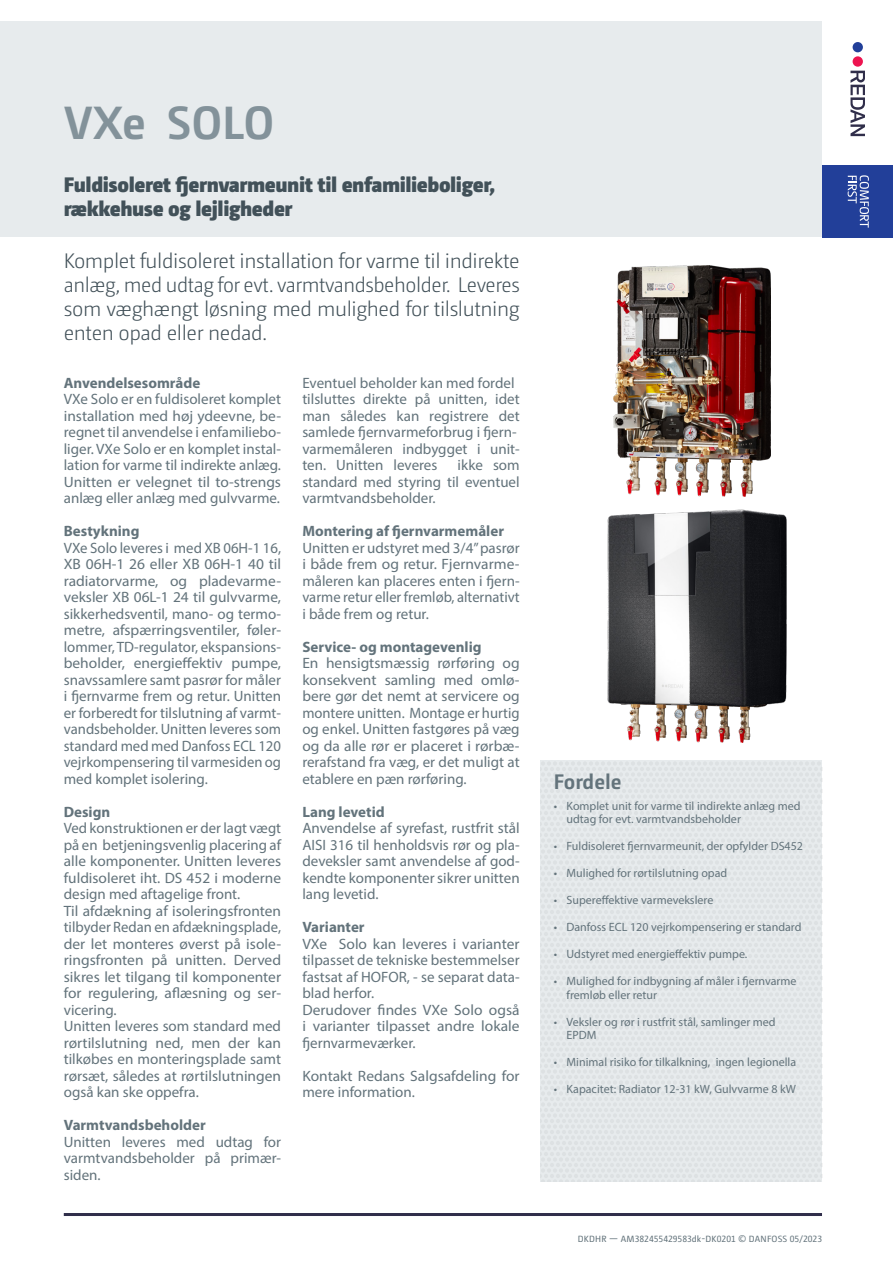
<style>
.page{position:relative;width:893px;height:1263px;background:#fff}
.page>*{position:absolute;margin:0;border:0;box-sizing:border-box;transform-origin:0 0}
.Forside_overskrift_b{font:700 46.5px "Camingo Dos Pro";color:#83929a}
.Forside_rubrik_light{font:300 21px/24px "Camingo Dos Pro";letter-spacing:-.02em;color:#425159;text-align:justify}
.Forside_rubrik_bold{font:900 21px/24px "Camingo Dos Pro";letter-spacing:-.02em;color:#425159}
.Sidehoved___mellem_r{font:700 21px "Camingo Dos Pro";color:#63737b}
.Brødtekst_-_full_jus{font:15px/16.5px "Myriad Pro";color:#63737b;text-align:justify}
.Brød_bold{font:15px/16.5px "Myriad Pro";color:#63737b;text-align:justify}
.Brød_bold-2{font:700 15px "Myriad Pro";color:#63737b}
.Boks_fordele{font:12px "Myriad Pro";color:#63737b}
.Sidefod{font:9px "Camingo Dos Pro";color:#63737b}
</style>
<div class="page">
<div style="left:0;top:22px;width:825px;height:215px;background:#e7ebed"></div>
<div style="left:541px;top:760px;width:281px;height:422px;background:#e6eaec"></div>
<img style="left:613px;top:265px;width:157px;height:203px">
<img style="left:627px;top:708px;width:124px;height:34px">
<img style="left:607px;top:468px;width:180px;height:240px">
<hr style="left:64px;top:1213px;width:758px;height:3px;background:#302e4a">
<div style="left:822px;top:21px;width:71px;height:144px;background:#fff"></div>
<div style="left:822px;top:165px;width:71px;height:72px;background:#223f99"></div>
<svg style="left:848px;top:175px;width:21px;height:53px"></svg>
<div style="left:853px;top:56px;width:10px;height:11px;background:#ed1450;border-radius:50%"></div>
<div style="left:853px;top:42px;width:10px;height:10px;background:#223f99;border-radius:50%"></div>
<svg style="left:850px;top:71px;width:15px;height:65px"></svg>
<p class="Forside_overskrift_b" style="left:64px;top:94px;width:212px">VXe SOLO</p>
<p class="Forside_rubrik_bold" style="left:64px;top:172px;width:433px">Fuldisoleret fjernvarmeunit til enfamilieboliger, rækkehuse og lejligheder</p>
<p class="Forside_rubrik_light" style="left:64px;top:249px;width:457px">Komplet fuldisoleret installation for varme til indirekte anlæg, med udtag for evt. varmtvandsbeholder. Leveres som væghængt løsning med mulighed for tilslutning enten opad eller nedad.</p>
<p class="Brød_bold-2" style="left:64px;top:373px;width:138px">Anvendelsesområde</p>
<p class="Brødtekst_-_full_jus" style="left:64px;top:391px;width:219px">VXe Solo er en fuldisoleret komplet installation med høj ydeevne, be&shy;regnet til anvendelse i enfamiliebo&shy;liger. VXe Solo er en komplet instal&shy;lation for varme til indirekte anlæg.<br>Unitten er velegnet til to-strengs anlæg eller anlæg med gulvvarme.</p>
<p class="Brød_bold-2" style="left:64px;top:521px;width:77px">Bestykning</p>
<p class="Brødtekst_-_full_jus" style="left:64px;top:539px;width:219px">VXe Solo leveres i med XB 06H-1 16,</p>
<p class="Brødtekst_-_full_jus" style="left:64px;top:556px;width:219px">XB 06H-1 26 eller XB 06H-1 40 til radiatorvarme, og pladevarme&shy;veksler XB 06L-1 24 til gulvvarme, sikkerhedsventil, mano- og termo&shy;metre, afspærringsventiler, føler-</p>
<p class="Brødtekst_-_full_jus" style="left:64px;top:638px;width:219px">lommer, TD-regulator, ekspansions&shy;beholder, energieffektiv pumpe, snavssamlere samt pasrør for måler i fjernvarme frem og retur. Unitten er forberedt for tilslutning af varmt&shy;vandsbeholder. Unitten leveres som standard med med Danfoss ECL 120 vejrkompensering til varmesiden og med komplet isolering.</p>
<p class="Brød_bold-2" style="left:64px;top:802px;width:48px">Design</p>
<p class="Brødtekst_-_full_jus" style="left:64px;top:820px;width:219px">Ved konstruktionen er der lagt vægt på en betjeningsvenlig placering af alle komponenter. Unitten leveres fuldisoleret iht. DS 452 i moderne design med aftagelige front.</p>
<p class="Brødtekst_-_full_jus" style="left:64px;top:902px;width:219px">Til afdækning af isoleringsfronten tilbyder Redan en afdækningsplade, der let monteres øverst på isole&shy;ringsfronten på unitten. Derved sikres let tilgang til komponenter for regulering, aflæsning og ser&shy;vicering.</p>
<p class="Brødtekst_-_full_jus" style="left:64px;top:1018px;width:219px">Unitten leveres som standard med rørtilslutning ned, men der kan tilkøbes en monteringsplade samt rørsæt, således at rørtilslutningen også kan ske oppefra.</p>
<p class="Brød_bold-2" style="left:64px;top:1115px;width:143px">Varmtvandsbeholder</p>
<p class="Brød_bold" style="left:64px;top:1133px;width:219px">Unitten leveres med udtag for varmtvandsbeholder på primær&shy;siden.</p>
<p class="Brød_bold" style="left:302px;top:374px;width:214px">Eventuel beholder kan med fordel</p>
<p class="Brød_bold" style="left:302px;top:391px;width:219px">tilsluttes direkte på unitten, idet man således kan registrere det samlede fjernvarmeforbrug i fjern-</p>
<p class="Brød_bold" style="left:302px;top:440px;width:219px">varmemåleren indbygget i unit&shy;ten. Unitten leveres</p>
<p class="Brød_bold" style="left:302px;top:457px;width:219px;text-indent:155px">ikke som standard med styring til eventuel varmtvandsbeholder.</p>
<p class="Brød_bold-2" style="left:302px;top:521px;width:203px">Montering af fjernvarmemåler</p>
<p class="Brødtekst_-_full_jus" style="left:302px;top:539px;width:219px">Unitten er udstyret med 3/4” pasrør i både frem og retur. Fjernvarme&shy;måleren kan placeres enten i fjern&shy;varme retur eller fremløb, alternativt i både frem og retur.</p>
<p class="Brød_bold-2" style="left:302px;top:637px;width:181px">Service- og montagevenlig</p>
<p class="Brødtekst_-_full_jus" style="left:302px;top:655px;width:219px">En hensigtsmæssig rørføring og konsekvent samling med omlø&shy;bere gør det nemt at servicere og montere unitten. Montage er hurtig og enkel. Unitten fastgøres på væg og da alle rør er placeret i rørbæ&shy;rerafstand fra væg, er det muligt at etablere en pæn rørføring.</p>
<p class="Brød_bold-2" style="left:302px;top:802px;width:84px">Lang levetid</p>
<p class="Brødtekst_-_full_jus" style="left:302px;top:820px;width:219px">Anvendelse af syrefast, rustfrit stål AISI 316 til henholdsvis rør og pla&shy;deveksler samt anvendelse af god&shy;kendte komponenter sikrer unitten lang levetid.</p>
<p class="Brød_bold-2" style="left:302px;top:917px;width:64px">Varianter</p>
<p class="Brødtekst_-_full_jus" style="left:302px;top:935px;width:219px">VXe Solo kan leveres i varianter tilpasset de tekniske bestemmelser fastsat af HOFOR, - se separat data&shy;blad herfor.</p>
<p class="Brødtekst_-_full_jus" style="left:302px;top:1001px;width:219px">Derudover findes VXe Solo også i varianter tilpasset andre lokale fjernvarmeværker.</p>
<p class="Brødtekst_-_full_jus" style="left:302px;top:1067px;width:219px">Kontakt Redans Salgsafdeling for mere information.</p>
<p class="Sidehoved___mellem_r" style="left:554px;top:769px;width:69px">Fordele</p>
<p class="Boks_fordele" style="left:554px;top:798px;width:248px">• Komplet unit for varme til indirekte anlæg med</p>
<p class="Boks_fordele" style="left:566px;top:812px;width:176px">udtag for evt. varmtvandsbeholder</p>
<p class="Boks_fordele" style="left:554px;top:839px;width:251px">• Fuldisoleret fjernvarmeunit, der opfylder DS452</p>
<p class="Boks_fordele" style="left:554px;top:866px;width:175px">• Mulighed for rørtilslutning opad</p>
<p class="Boks_fordele" style="left:554px;top:893px;width:161px">• Supereffektive varmevekslere</p>
<p class="Boks_fordele" style="left:554px;top:920px;width:249px">• Danfoss ECL 120 vejrkompensering er standard</p>
<p class="Boks_fordele" style="left:554px;top:947px;width:195px">• Udstyret med energieffektiv pumpe.</p>
<p class="Boks_fordele" style="left:554px;top:974px;width:244px">• Mulighed for indbygning af måler i fjernvarme</p>
<p class="Boks_fordele" style="left:566px;top:987px;width:92px">fremløb eller retur</p>
<p class="Boks_fordele" style="left:554px;top:1014px;width:223px">• Veksler og rør i rustfrit stål, samlinger med</p>
<p class="Boks_fordele" style="left:566px;top:1028px;width:31px">EPDM</p>
<p class="Boks_fordele" style="left:554px;top:1055px;width:244px">• Minimal risiko for tilkalkning, ingen legionella</p>
<p class="Boks_fordele" style="left:554px;top:1082px;width:244px">• Kapacitet: Radiator 12-31 kW, Gulvvarme 8 kW</p>
<p class="Sidefod" style="left:578px;top:1233px;width:246px">DKDHR — AM382455429583dk-DK0201 © DANFOSS 05/2023</p>
</div>
